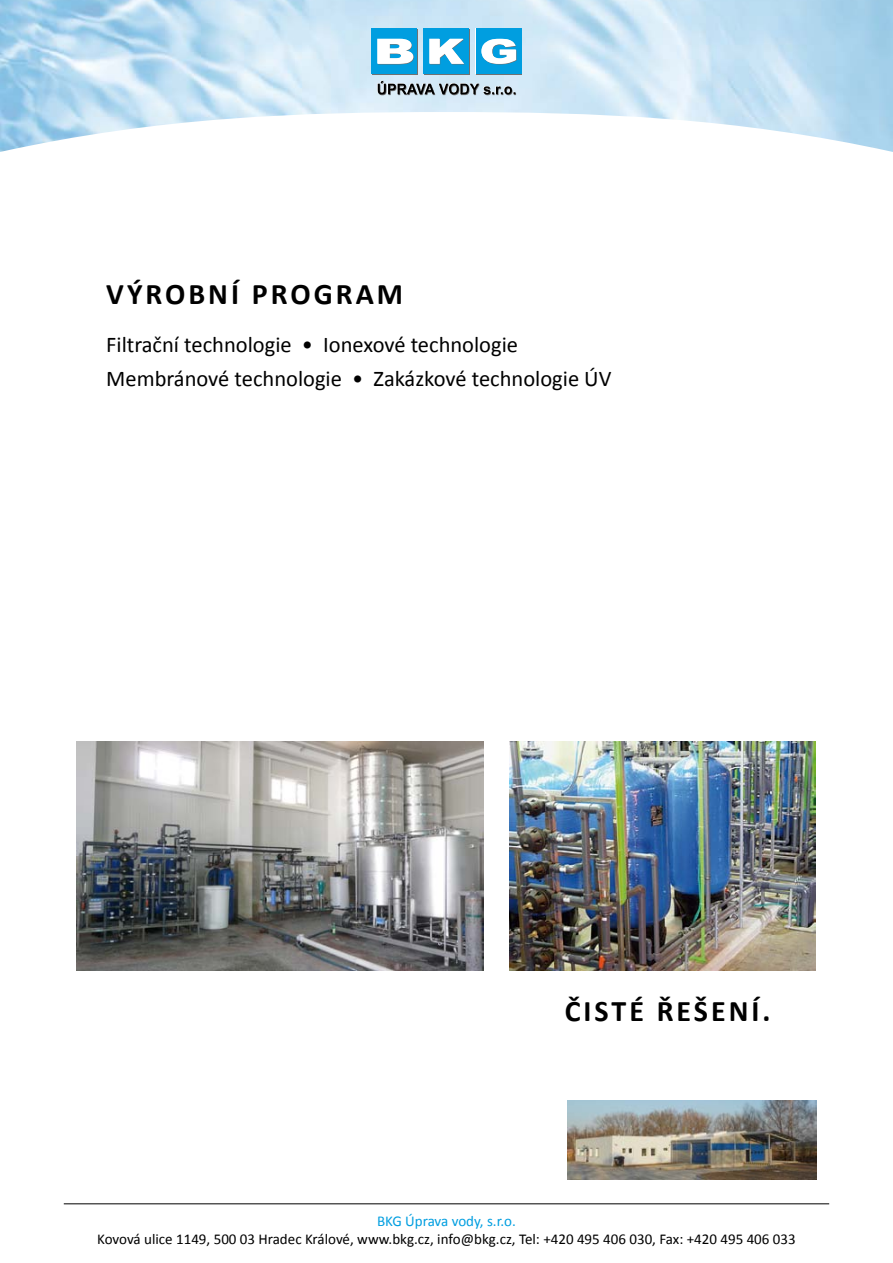
<style>
.page{position:relative;width:893px;height:1263px;background:#fff}
.page>*{position:absolute;margin:0;border:0;box-sizing:border-box;transform-origin:0 0}
.t1{font:700 30px "Calibri";letter-spacing:.1em;color:#000}
.t2{font:22.5px "Calibri";color:#000}
.t3{font:15px "Calibri";color:#000}
.t4{font:15px "Calibri";letter-spacing:-.005em;color:#009ee0}
</style>
<div class="page">
<img style="left:1px;top:0;width:892px;height:152px">
<img style="left:0;top:0;width:1px;height:152px">
<hr style="left:64px;top:1203px;width:765px;height:1px;background:#000">
<svg style="left:476px;top:29px;width:46px;height:46px"></svg>
<svg style="left:475px;top:28px;width:45px;height:45px"></svg>
<div style="left:476px;top:29px;width:45px;height:45px;background:#009ee0"></div>
<div style="left:424px;top:29px;width:46px;height:46px;background:#707172"></div>
<div style="left:423px;top:28px;width:45px;height:45px;background:#009ee0"></div>
<div style="left:424px;top:29px;width:45px;height:45px;background:#009ee0"></div>
<div style="left:372px;top:29px;width:46px;height:46px;background:#707172"></div>
<div style="left:371px;top:28px;width:45px;height:45px;background:#009ee0"></div>
<div style="left:372px;top:29px;width:45px;height:45px;background:#009ee0"></div>
<svg style="left:377px;top:81px;width:139px;height:14px;background:#8f9aa1"></svg>
<svg style="left:377px;top:39px;width:37px;height:25px"></svg>
<svg style="left:429px;top:39px;width:35px;height:25px"></svg>
<svg style="left:481px;top:39px;width:35px;height:25px"></svg>
<img style="left:510px;top:741px;width:306px;height:230px">
<img style="left:77px;top:741px;width:407px;height:230px">
<img style="left:568px;top:1100px;width:248px;height:79px">
<p class="t1" style="left:106px;top:275px;width:298px">VÝROBNÍ PROGRAM</p>
<p class="t2" style="left:106px;top:330px;width:413px">Filtrační technologie • Ionexové technologie</p>
<p class="t2" style="left:106px;top:365px;width:507px">Membránové technologie • Zakázkové technologie ÚV</p>
<p class="t1" style="left:565px;top:992px;width:207px">ČISTÉ ŘEŠENÍ.</p>
<p class="t4" style="left:377px;top:1211px;width:140px">BKG Úprava vody, s.r.o.</p>
<p class="t3" style="left:97px;top:1229px;width:700px">Kovová ulice 1149, 500 03 Hradec Králové, www.bkg.cz, info@bkg.cz, Tel: +420 495 406 030, Fax: +420 495 406 033</p>
</div>
